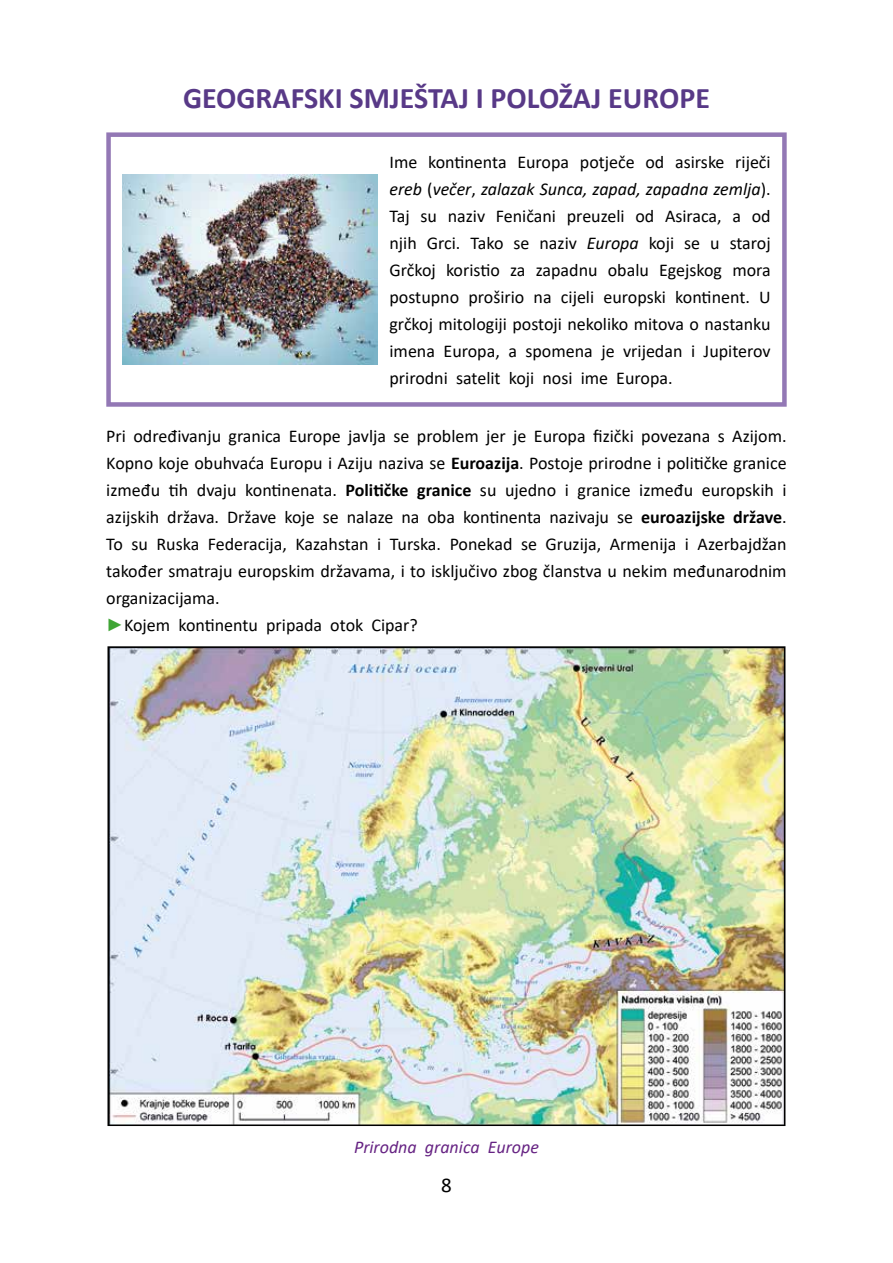
<style>
.page{position:relative;width:893px;height:1263px;background:#fff}
.page>*{position:absolute;margin:0;border:0;box-sizing:border-box;transform-origin:0 0}
.t1{font:700 30px "Calibri";color:#583987}
.t2{font:21px "Calibri";color:#000}
.t3{font:18px/27px "Calibri";color:#000;text-align:justify}
.t4{font:italic 18px "Calibri";color:#662383}
.s1{font-style:italic}
.s2{font-weight:700}
.s3{font-family:"Arial";color:#3fa535}
</style>
<div class="page">
<svg style="left:106px;top:132px;width:681px;height:275px"></svg>
<img style="left:122px;top:174px;width:255px;height:191px">
<img style="left:110px;top:649px;width:672px;height:474px">
<div style="left:107px;top:646px;width:678px;height:480px;border:2px solid #000"></div>
<h1 class="t1" style="left:183px;top:76px;width:528px">GEOGRAFSKI SMJEŠTAJ I POLOŽAJ EUROPE</h1>
<p class="t3" style="left:389px;top:148px;width:383px">Ime kontinenta Europa potječe od asirske riječi <span class="s1">ereb</span> (<span class="s1">večer</span>, <span class="s1">zalazak Sunca, zapad, zapadna zemlja</span>).<br>Taj su naziv Feničani preuzeli od Asiraca, a od njih Grci. Tako se naziv <span class="s1">Europa</span> koji se u staroj Grčkoj koristio za zapadnu obalu Egejskog mora postupno proširio na cijeli europski kontinent. U grčkoj mitologiji postoji nekoliko mitova o nastanku imena Europa, a spomena je vrijedan i Jupiterov prirodni satelit koji nosi ime Europa.</p>
<p class="t3" style="left:106px;top:422px;width:682px;text-align:left">Pri određivanju granica Europe javlja se problem jer je Europa fizički povezana s Azijom.<br>Kopno koje obuhvaća Europu i Aziju naziva se <span class="s2">Euroazija</span>. Postoje prirodne i političke granice između tih dvaju kontinenata. <span class="s2">Političke granice</span> su ujedno i granice između europskih i azijskih država. Države koje se nalaze na oba kontinenta nazivaju se <span class="s2">euroazijske države</span>.<br>To su Ruska Federacija, Kazahstan i Turska. Ponekad se Gruzija, Armenija i Azerbajdžan također smatraju europskim državama, i to isključivo zbog članstva u nekim međunarodnim organizacijama.<br><span class="s3">►</span>Kojem kontinentu pripada otok Cipar?</p>
<p class="t4" style="left:354px;top:1134px;width:186px">Prirodna granica Europe</p>
<p class="t2" style="left:441px;top:1170px;width:12px">8</p>
</div>
